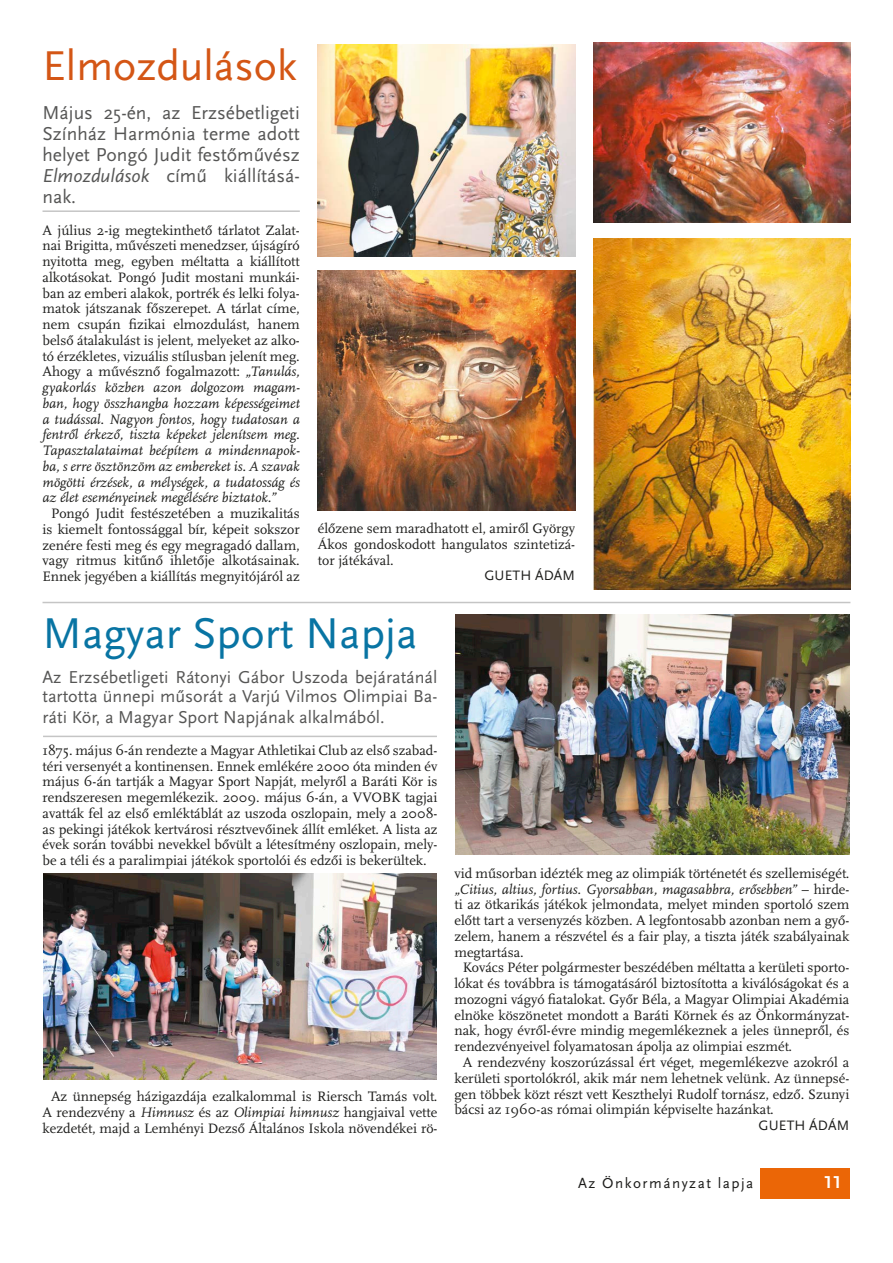
<style>
.page{position:relative;width:893px;height:1263px;background:#fff}
.page>*{position:absolute;margin:0;border:0;box-sizing:border-box;transform-origin:0 0}
.Cím_36{font:45px "Scala Sans Pro";color:#0874a3}
.Cím_36-2{font:43.5px "Scala Sans Pro";color:#d45615}
.Lead_13-15{font:19.5px/21px "Scala Sans Pro";color:#565655;text-align:justify}
.Lead_13-15-2{font:18px/20.2px "Scala Sans Pro";color:#565655;text-align:justify}
.t1{font:700 18px "Scala Sans Pro";color:#fff}
.t2{font:15px "Scala Sans Pro";letter-spacing:.1em;color:#1c1c1a}
.Szöveg_Beljebb2p{font:14.25px/15.8px "Scala Pro";color:#1c1c1a;text-align:justify}
.Szöveg{font:14.25px/15.8px "Scala Pro";color:#1c1c1a;text-align:justify}
.Szerző_jobbra{font:14.25px "Scala Sans Pro";letter-spacing:.01em;color:#1c1c1a}
.s1{font-style:italic}
</style>
<div class="page">
<div style="left:760px;top:1168px;width:89px;height:31px;background:#eb6606"></div>
<img style="left:318px;top:44px;width:257px;height:213px">
<img style="left:318px;top:271px;width:257px;height:239px">
<img style="left:593px;top:43px;width:257px;height:179px">
<img style="left:593px;top:238px;width:257px;height:352px">
<hr style="left:43px;top:602px;width:807px;height:1px;background:#c5c5c5">
<hr style="left:43px;top:210px;width:257px;height:2px;background:#c5c5c5">
<img style="left:455px;top:614px;width:394px;height:240px">
<img style="left:43px;top:873px;width:394px;height:206px">
<hr style="left:43px;top:736px;width:394px;height:1px;background:#c5c5c5">
<p class="Cím_36-2" style="left:43px;top:40px;width:256px">Elmozdulások</p>
<p class="Lead_13-15" style="left:43px;top:102px;width:259px">Május 25-én, az Erzsébetligeti Színház Harmónia terme adott helyet Pongó Judit festőművész <span class="s1">Elmozdulások</span> című kiállításá&shy;nak.</p>
<p class="Szöveg" style="left:43px;top:222px;width:259px">A július 2-ig megtekinthető tárlatot Zalat&shy;nai Brigitta, művészeti menedzser, újságíró nyitotta meg, egyben méltatta a kiállított alkotásokat. Pongó Judit mostani munkái&shy;ban az emberi alakok, portrék és lelki folya&shy;matok játszanak főszerepet. A tárlat címe, nem csupán fizikai elmozdulást, hanem belső átalakulást is jelent, melyeket az alko&shy;tó érzékletes, vizuális stílusban jelenít meg.<br>Ahogy a művésznő fogalmazott: <span class="s1">„Tanulás, gyakorlás közben azon dolgozom magam&shy;ban, hogy összhangba hozzam képességeimet a tudással. Nagyon fontos, hogy tudatosan a fentről érkező, tiszta képeket jelenítsem meg.<br>Tapasztalataimat beépítem a mindennapok&shy;ba, s erre ösztönzöm az embereket is. A szavak mögötti érzések, a mélységek, a tudatosság és az élet eseményeinek megélésére biztatok.”</span></p>
<p class="Szöveg_Beljebb2p" style="left:43px;top:506px;width:259px;text-align:center">Pongó Judit festészetében a muzikalitás is kiemelt fontossággal bír, képeit sokszor zenére festi meg és egy megragadó dallam, vagy ritmus kitűnő ihletője alkotásainak.<br>Ennek jegyében a kiállítás megnyitójáról az</p>
<p class="Szöveg_Beljebb2p" style="left:318px;top:521px;width:259px">élőzene sem maradhatott el, amiről György Ákos gondoskodott hangulatos szintetizá&shy;tor játékával.</p>
<p class="Szerző_jobbra" style="left:484px;top:567px;width:92px">GUETH ÁDÁM</p>
<p class="Cím_36" style="left:43px;top:606px;width:377px">Magyar Sport Napja</p>
<p class="Lead_13-15-2" style="left:43px;top:667px;width:396px">Az Erzsébetligeti Rátonyi Gábor Uszoda bejáratánál tartotta ünnepi műsorát a Varjú Vilmos Olimpiai Ba&shy;ráti Kör, a Magyar Sport Napjának alkalmából.</p>
<p class="Szöveg" style="left:43px;top:742px;width:396px">1875. május 6-án rendezte a Magyar Athletikai Club az első szabad&shy;téri versenyét a kontinensen. Ennek emlékére 2000 óta minden év május 6-án tartják a Magyar Sport Napját, melyről a Baráti Kör is rendszeresen megemlékezik. 2009. május 6-án, a VVOBK tagjai avatták fel az első emléktáblát az uszoda oszlopain, mely a 2008- as pekingi játékok kertvárosi résztvevőinek állít emléket. A lista az évek során további nevekkel bővült a létesítmény oszlopain, mely&shy;be a téli és a paralimpiai játékok sportolói és edzői is bekerültek.</p>
<p class="Szöveg_Beljebb2p" style="left:454px;top:866px;width:396px">vid műsorban idézték meg az olimpiák történetét és szellemiségét. <span class="s1">„Citius, altius, fortius. Gyorsabban, magasabbra, erősebben”</span> – hirde&shy;ti az ötkarikás játékok jelmondata, melyet minden sportoló szem előtt tart a versenyzés közben. A legfontosabb azonban nem a győ&shy;zelem, hanem a részvétel és a fair play, a tiszta játék szabályainak megtartása.</p>
<p class="Szöveg_Beljebb2p" style="left:454px;top:960px;width:396px;text-indent:9px">Kovács Péter polgármester beszédében méltatta a kerületi sporto&shy;lókat és továbbra is támogatásáról biztosította a kiválóságokat és a mozogni vágyó fiatalokat. Győr Béla, a Magyar Olimpiai Akadémia elnöke köszönetet mondott a Baráti Körnek és az Önkormányzat&shy;nak, hogy évről-évre mindig megemlékeznek a jeles ünnepről, és rendezvényeivel folyamatosan ápolja az olimpiai eszmét.</p>
<p class="Szöveg_Beljebb2p" style="left:454px;top:1055px;width:396px;text-indent:9px">A rendezvény koszorúzással ért véget, megemlékezve azokról a kerületi sportolókról, akik már nem lehetnek velünk. Az ünnepsé&shy;gen többek közt részt vett Keszthelyi Rudolf tornász, edző. Szunyi bácsi az 1960-as római olimpián képviselte hazánkat.</p>
<p class="Szerző_jobbra" style="left:759px;top:1117px;width:92px">GUETH ÁDÁM</p>
<p class="Szöveg_Beljebb2p" style="left:43px;top:1089px;width:396px;text-align:center">Az ünnepség házigazdája ezalkalommal is Riersch Tamás volt.<br>A rendezvény a <span class="s1">Himnusz</span> és az <span class="s1">Olimpiai himnusz</span> hangjaival vette kezdetét, majd a Lemhényi Dezső Általános Iskola növendékei rö-</p>
<p class="t2" style="left:578px;top:1174px;width:177px">Az Önkormányzat lapja</p>
<p class="t1" style="left:824px;top:1172px;width:18px">11</p>
</div>
